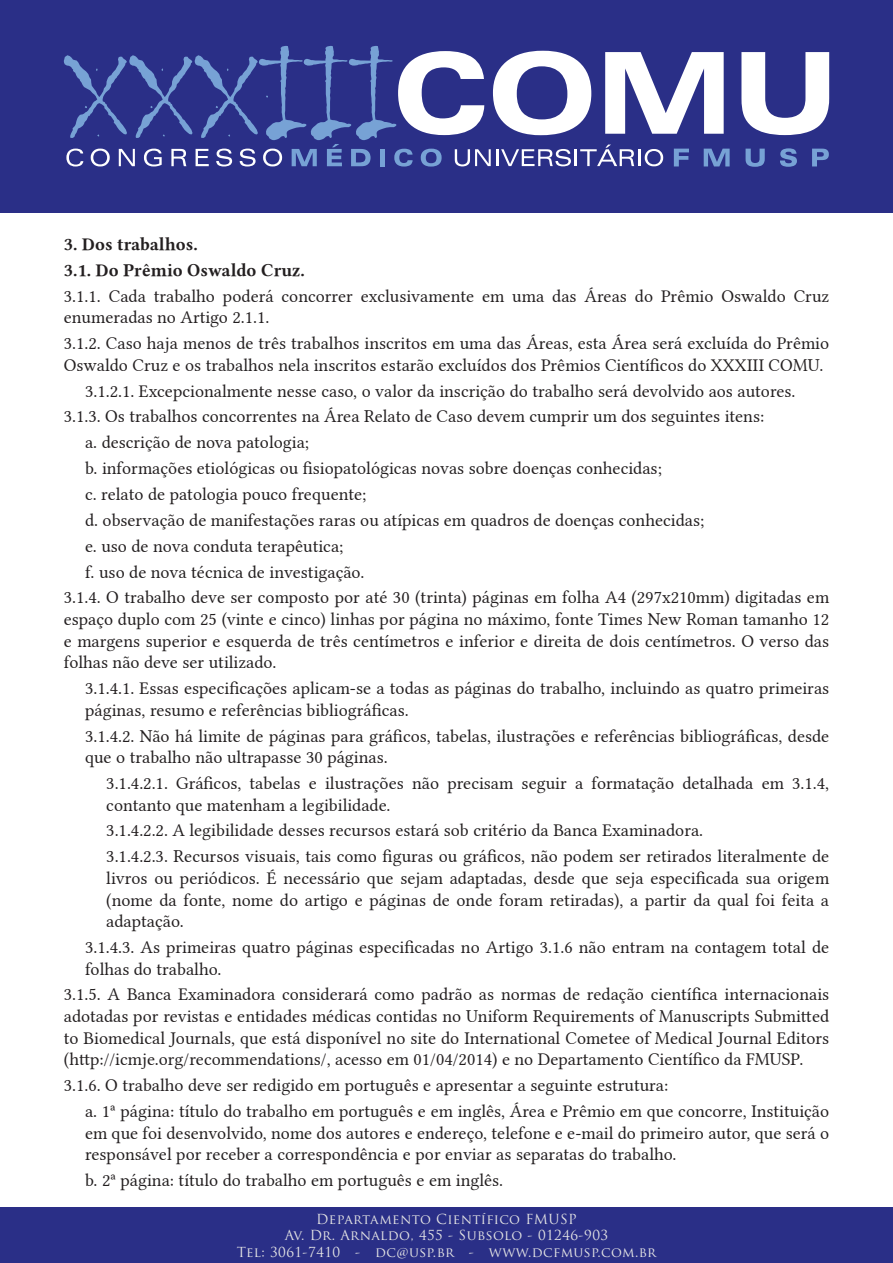
<style>
.page{position:relative;width:893px;height:1263px;background:#fff}
.page>*{position:absolute;margin:0;border:0;box-sizing:border-box;transform-origin:0 0}
.t1{font:18px/21.6px "Linux Libertine G";color:#231f20}
.t2{font:18px "Linux Libertine GB";color:#231f20}
.t3{font:13.5px/16.2px "Trajan Pro";letter-spacing:.03em;color:#e5e5e5;text-align:center}
</style>
<div class="page">
<div style="left:0;top:1208px;width:893px;height:55px;background:#2a2f87"></div>
<div style="left:0;top:0;width:893px;height:213px;background:#2a2f87"></div>
<svg style="left:741px;top:52px;width:88px;height:83px"></svg>
<svg style="left:746px;top:149px;width:19px;height:18px"></svg>
<svg style="left:780px;top:148px;width:17px;height:19px"></svg>
<svg style="left:812px;top:149px;width:17px;height:17px"></svg>
<svg style="left:64px;top:46px;width:666px;height:121px"></svg>
<p class="t2" style="left:64px;top:232px;width:136px">3. Dos trabalhos.</p>
<p class="t2" style="left:64px;top:258px;width:242px">3.1. Do Prêmio Oswaldo Cruz.</p>
<p class="t1" style="left:64px;top:285px;width:767px">3.1.1. Cada trabalho poderá concorrer exclusivamente em uma das Áreas do Prêmio Oswaldo Cruz enumeradas no Artigo 2.1.1.</p>
<p class="t1" style="left:64px;top:332px;width:767px">3.1.2. Caso haja menos de três trabalhos inscritos em uma das Áreas, esta Área será excluída do Prêmio<br>Oswaldo Cruz e os trabalhos nela inscritos estarão excluídos dos Prêmios Científicos do XXXIII COMU.</p>
<p class="t1" style="left:85px;top:380px;width:712px">3.1.2.1. Excepcionalmente nesse caso, o valor da inscrição do trabalho será devolvido aos autores.</p>
<p class="t1" style="left:64px;top:406px;width:702px">3.1.3. Os trabalhos concorrentes na Área Relato de Caso devem cumprir um dos seguintes itens:</p>
<p class="t1" style="left:85px;top:432px;width:226px">a. descrição de nova patologia;</p>
<p class="t1" style="left:85px;top:457px;width:578px">b. informações etiológicas ou fisiopatológicas novas sobre doenças conhecidas;</p>
<p class="t1" style="left:85px;top:483px;width:283px">c. relato de patologia pouco frequente;</p>
<p class="t1" style="left:85px;top:509px;width:621px">d. observação de manifestações raras ou atípicas em quadros de doenças conhecidas;</p>
<p class="t1" style="left:85px;top:535px;width:260px">e. uso de nova conduta terapêutica;</p>
<p class="t1" style="left:85px;top:561px;width:281px">f. uso de nova técnica de investigação.</p>
<p class="t1" style="left:64px;top:587px;width:767px;text-align:justify">3.1.4. O trabalho deve ser composto por até 30 (trinta) páginas em folha A4 (297x210mm) digitadas em espaço duplo com 25 (vinte e cinco) linhas por página no máximo, fonte Times New Roman tamanho 12 e margens superior e esquerda de três centímetros e inferior e direita de dois centímetros. O verso das folhas não deve ser utilizado.</p>
<p class="t1" style="left:85px;top:677px;width:746px">3.1.4.1. Essas especificações aplicam-se a todas as páginas do trabalho, incluindo as quatro primeiras páginas, resumo e referências bibliográficas.</p>
<p class="t1" style="left:85px;top:725px;width:746px">3.1.4.2. Não há limite de páginas para gráficos, tabelas, ilustrações e referências bibliográficas, desde que o trabalho não ultrapasse 30 páginas.</p>
<p class="t1" style="left:106px;top:772px;width:724px">3.1.4.2.1. Gráficos, tabelas e ilustrações não precisam seguir a formatação detalhada em 3.1.4, contanto que matenham a legibilidade.</p>
<p class="t1" style="left:106px;top:820px;width:598px">3.1.4.2.2. A legibilidade desses recursos estará sob critério da Banca Examinadora.</p>
<p class="t1" style="left:106px;top:846px;width:724px;text-align:justify">3.1.4.2.3. Recursos visuais, tais como figuras ou gráficos, não podem ser retirados literalmente de livros ou periódicos. É necessário que sejam adaptadas, desde que seja especificada sua origem (nome da fonte, nome do artigo e páginas de onde foram retiradas), a partir da qual foi feita a adaptação.</p>
<p class="t1" style="left:85px;top:936px;width:746px">3.1.4.3. As primeiras quatro páginas especificadas no Artigo 3.1.6 não entram na contagem total de folhas do trabalho.</p>
<p class="t1" style="left:64px;top:984px;width:767px;text-align:justify">3.1.5. A Banca Examinadora considerará como padrão as normas de redação científica internacionais adotadas por revistas e entidades médicas contidas no Uniform Requirements of Manuscripts Submitted to Biomedical Journals, que está disponível no site do International Cometee of Medical Journal Editors (http://icmje.org/recommendations/, acesso em 01/04/2014) e no Departamento Científico da FMUSP.</p>
<p class="t1" style="left:64px;top:1074px;width:606px">3.1.6. O trabalho deve ser redigido em português e apresentar a seguinte estrutura:</p>
<p class="t1" style="left:85px;top:1100px;width:746px;text-align:justify">a. 1ª página: título do trabalho em português e em inglês, Área e Prêmio em que concorre, Instituição em que foi desenvolvido, nome dos autores e endereço, telefone e e-mail do primeiro autor, que será o responsável por receber a correspondência e por enviar as separatas do trabalho.</p>
<p class="t1" style="left:85px;top:1169px;width:420px">b. 2ª página: título do trabalho em português e em inglês.</p>
<p class="t3" style="left:237px;top:1211px;width:421px">Departamento Científico FMUSP<br>Av. Dr. Arnaldo, 455 - Subsolo - 01246-903<br>Tel: 3061-7410 - dc@usp.br - www.dcfmusp.com.br</p>
</div>
